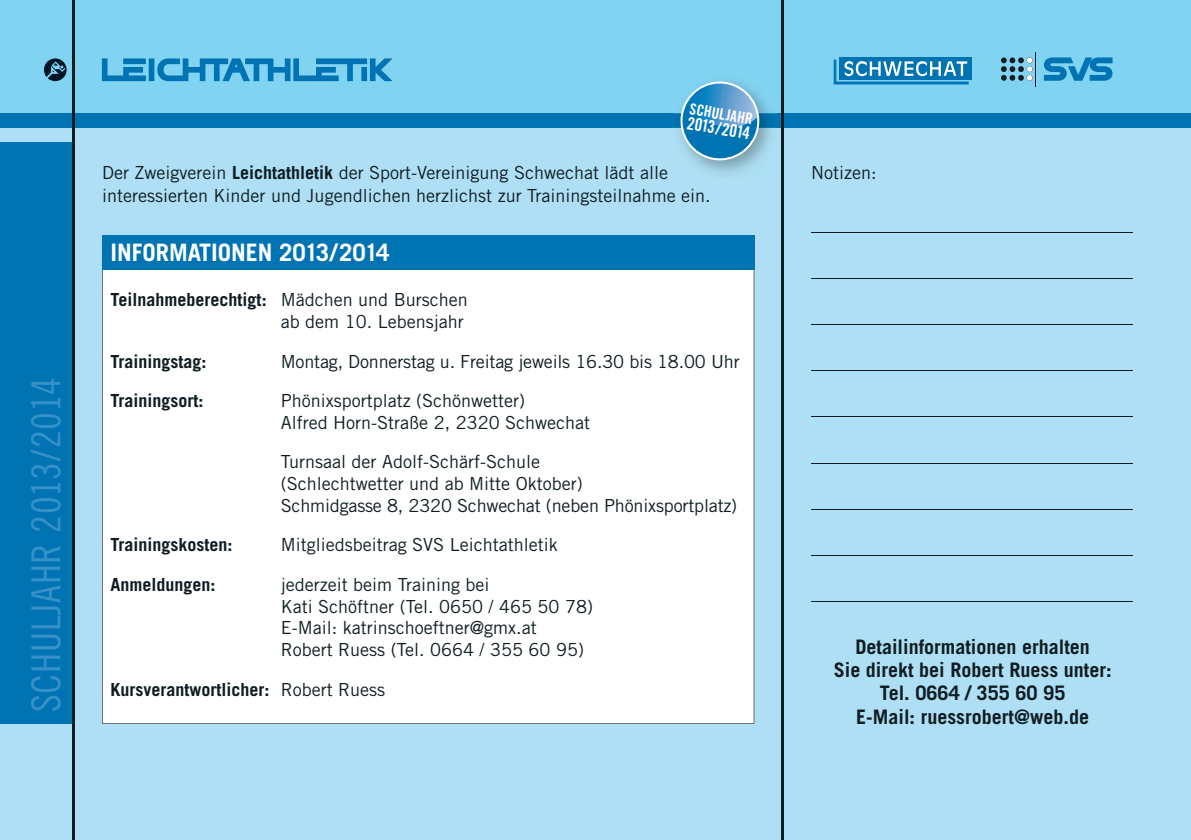
<style>
.page{position:relative;width:1191px;height:840px;background:#fff}
.page>*{position:absolute;margin:0;border:0;box-sizing:border-box;transform-origin:0 0}
.t1{font:40px "Trade Gothic Cond Eighteen";letter-spacing:.02em;color:#3791c9}
.t2{font:700 24px "Trade Gothic";color:#fff}
.t3{font:700 20px/23px "Trade Gothic";color:#0f1d22;text-align:center}
.t4{font:18px/21.6px "Trade Gothic";color:#0f1d22}
.t5{font:700 18px "Trade Gothic";color:#0f1d22}
.t6{font:17.4px "Trade Gothic Bold Cond Twenty";color:#fff}
.t7{font:15.4px "Trade Gothic Bold Cond Twenty";color:#fff}
.s1{font-weight:700}
.s2{font-weight:400}
</style>
<div class="page">
<div style="left:0;top:0;width:1191px;height:839px;background:#aedff4"></div>
<div style="left:0;top:0;width:1191px;height:128px;background:#81d3f2"></div>
<div style="left:0;top:142px;width:74px;height:581px;background:#0074b2"></div>
<div style="left:0;top:113px;width:1191px;height:15px;background:#0074b2"></div>
<hr style="left:73px;top:0;width:2px;height:839px;background:#0f1d22">
<hr style="left:781px;top:0;width:2px;height:839px;background:#0f1d22">
<div style="left:102px;top:269px;width:652px;height:454px;background:#fff"></div>
<div style="left:102px;top:235px;width:652px;height:34px;background:#0074b2"></div>
<svg style="left:102px;top:58px;width:290px;height:23px"></svg>
<svg style="left:44px;top:58px;width:23px;height:23px"></svg>
<div style="left:839px;top:57px;width:132px;height:22px;background:#0074b2"></div>
<svg style="left:833px;top:60px;width:135px;height:24px"></svg>
<hr style="left:1035px;top:52px;width:1px;height:34px;background:#0f1d22">
<svg style="left:1043px;top:57px;width:70px;height:24px"></svg>
<svg style="left:1001px;top:57px;width:31px;height:24px"></svg>
<hr style="left:811px;top:232px;width:321px;height:1px;background:#0f1d22">
<hr style="left:811px;top:278px;width:321px;height:1px;background:#0f1d22">
<hr style="left:811px;top:324px;width:321px;height:1px;background:#0f1d22">
<hr style="left:811px;top:370px;width:321px;height:1px;background:#0f1d22">
<hr style="left:811px;top:416px;width:321px;height:1px;background:#0f1d22">
<hr style="left:811px;top:462px;width:321px;height:1px;background:#0f1d22">
<hr style="left:811px;top:508px;width:321px;height:1px;background:#0f1d22">
<hr style="left:811px;top:554px;width:321px;height:1px;background:#0f1d22">
<hr style="left:811px;top:600px;width:321px;height:1px;background:#0f1d22">
<img style="left:674px;top:99px;width:103px;height:74px">
<svg style="left:677px;top:81px;width:85px;height:82px"></svg>
<h1 class="t1" style="left:22px;top:711px;width:336px;rotate:-90deg">SCHULJAHR 2013/2014</h1>
<p class="t7" style="left:691px;top:99px;width:65px;rotate:10deg">SCHULJAHR</p>
<p class="t6" style="left:689px;top:112px;width:66px;rotate:10deg">2013/2014</p>
<p class="t4" style="left:102px;top:161px;width:610px;line-height:23px">Der Zweigverein <span class="s1">Leichtathletik</span> der Sport-Vereinigung Schwechat lädt alle interessierten Kinder und Jugendlichen herzlichst zur Trainingsteilnahme ein.</p>
<h2 class="t2" style="left:111px;top:238px;width:280px">INFORMATIONEN 2013/2014</h2>
<p class="t4" style="left:111px;top:289px;width:359px;text-align:right"><span class="s1">Teilnahmeberechtigt:</span> Mädchen und Burschen ab dem 10. Lebensjahr</p>
<p class="t5" style="left:111px;top:350px;width:98px">Trainingstag:</p>
<p class="t4" style="left:281px;top:350px;width:460px">Montag, Donnerstag u. Freitag jeweils 16.30 bis 18.00 Uhr</p>
<p class="t5" style="left:111px;top:389px;width:95px">Trainingsort:</p>
<p class="t4" style="left:281px;top:389px;width:311px">Phönixsportplatz (Schönwetter)<br>Alfred Horn-Straße 2, 2320 Schwechat</p>
<p class="t4" style="left:281px;top:451px;width:458px">Turnsaal der Adolf-Schärf-Schule<br>(Schlechtwetter und ab Mitte Oktober)<br>Schmidgasse 8, 2320 Schwechat (neben Phönixsportplatz)</p>
<p class="t5" style="left:111px;top:533px;width:124px">Trainingskosten:</p>
<p class="t4" style="left:281px;top:533px;width:279px">Mitgliedsbeitrag SVS Leichtathletik</p>
<p class="t5" style="left:111px;top:573px;width:107px">Anmeldungen:</p>
<p class="t4" style="left:281px;top:573px;width:314px">jederzeit beim Training bei<br>Kati Schöftner (Tel. 0650 / 465 50 78)<br>E-Mail: katrinschoeftner@gmx.at Robert Ruess (Tel. 0664 / 355 60 95)</p>
<p class="t5" style="left:111px;top:677px;width:276px">Kursverantwortlicher: <span class="s2">Robert Ruess</span></p>
<p class="t4" style="left:811px;top:161px;width:67px">Notizen:</p>
<p class="t3" style="left:833px;top:635px;width:279px">Detailinformationen erhalten<br>Sie direkt bei Robert Ruess unter:<br>Tel. 0664 / 355 60 95<br>E-Mail: ruessrobert@web.de</p>
</div>
